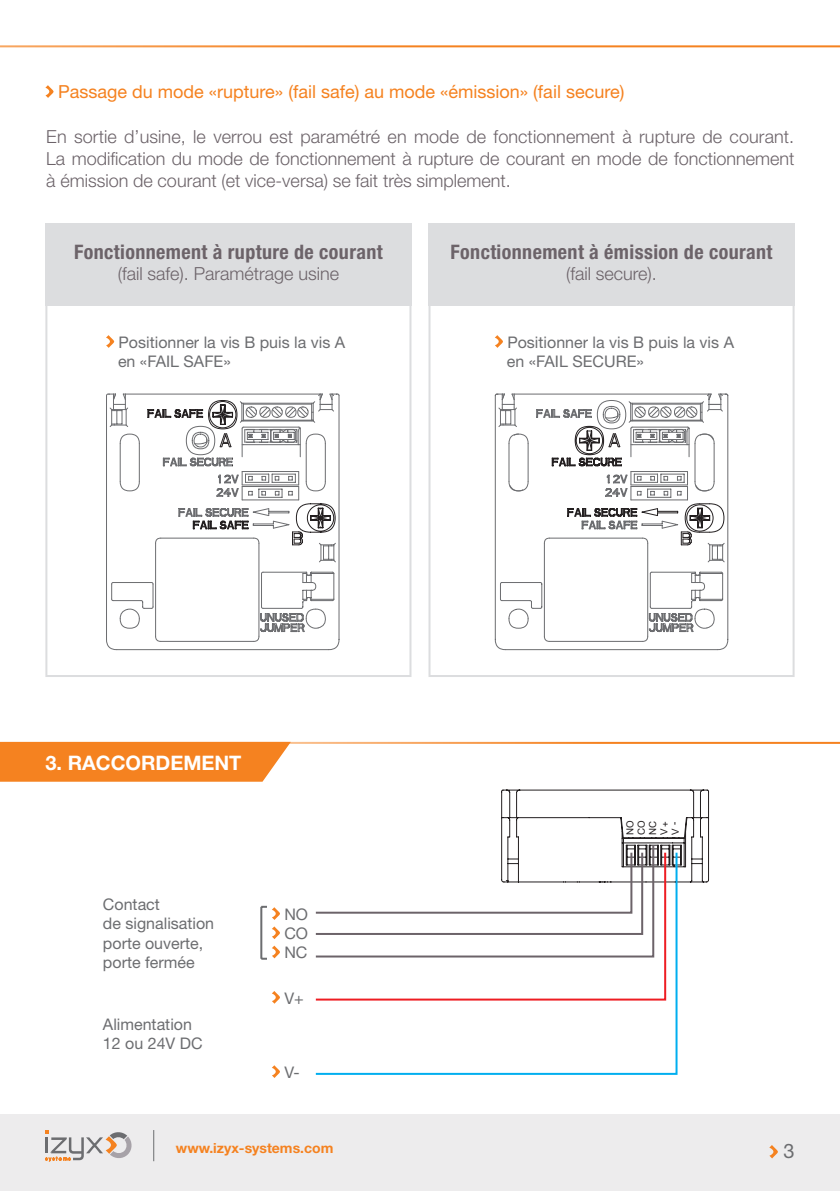
<style>
.page{position:relative;width:840px;height:1191px;background:#fff}
.page>*{position:absolute;margin:0;border:0;box-sizing:border-box;transform-origin:0 0}
.t1{font:700 condensed 20px "Helvetica Neue LT Std";letter-spacing:.02em;color:#6c6369}
.Sous-titre-fiche{font:700 20px "Helvetica Neue LT Std";color:#fff}
.t2{font:20px "Helvetica Neue LT Std";color:#6c6d70}
.t3{font:300 18px/21.6px "Helvetica Neue LT Std";color:#6c6369;text-align:justify}
.tableau-tete-ligne{font:18px "Helvetica Neue LT Std";color:#f58220}
.tableau-tete-ligne-2{font:16px/19.2px "Helvetica Neue LT Std";color:#6c6d70}
.t4{font:700 14px "Helvetica Neue LT Std";color:#f58220}
.t5{font:9.8px/11.4px "Arial";color:#231f20;text-align:justify}
</style>
<div class="page">
<div style="left:45px;top:286px;width:366px;height:391px;border:2px solid #dcdddf"></div>
<div style="left:0;top:1114px;width:839px;height:77px;background:#edeced"></div>
<svg style="left:45px;top:1130px;width:87px;height:31px"></svg>
<hr style="left:153px;top:1130px;width:1px;height:31px;background:#6c6d70">
<svg style="left:769px;top:1145px;width:8px;height:13px"></svg>
<hr style="left:0;top:45px;width:839px;height:2px;background:#f58220">
<svg style="left:106px;top:335px;width:8px;height:13px"></svg>
<svg style="left:495px;top:335px;width:7px;height:13px"></svg>
<svg style="left:272px;top:926px;width:8px;height:13px"></svg>
<svg style="left:272px;top:991px;width:8px;height:12px"></svg>
<svg style="left:272px;top:1065px;width:8px;height:13px"></svg>
<svg style="left:45px;top:85px;width:8px;height:13px"></svg>
<svg style="left:261px;top:905px;width:19px;height:15px"></svg>
<hr style="left:260px;top:906px;width:2px;height:52px;background:#6c6d70">
<svg style="left:261px;top:945px;width:19px;height:14px"></svg>
<svg style="left:501px;top:789px;width:208px;height:94px"></svg>
<svg style="left:315px;top:850px;width:363px;height:225px"></svg>
<div style="left:0;top:744px;width:290px;height:37px;background:#f58220"></div>
<hr style="left:0;top:742px;width:839px;height:2px;background:#f58220">
<div style="left:45px;top:223px;width:366px;height:83px;background:#dcdddf"></div>
<div style="left:428px;top:286px;width:366px;height:391px;border:2px solid #dcdddf"></div>
<div style="left:428px;top:223px;width:366px;height:83px;background:#dcdddf"></div>
<svg style="left:494px;top:393px;width:234px;height:257px"></svg>
<svg style="left:497px;top:400px;width:228px;height:201px"></svg>
<hr style="left:549px;top:641px;width:93px;height:1px;background:#6c6d70">
<hr style="left:647px;top:543px;width:1px;height:93px;background:#6c6d70">
<hr style="left:543px;top:543px;width:1px;height:93px;background:#6c6d70">
<svg style="left:648px;top:613px;width:45px;height:19px"></svg>
<hr style="left:649px;top:574px;width:1px;height:33px;background:#6c6d70">
<svg style="left:500px;top:393px;width:224px;height:181px"></svg>
<svg style="left:106px;top:393px;width:234px;height:257px"></svg>
<svg style="left:109px;top:393px;width:227px;height:208px"></svg>
<hr style="left:161px;top:641px;width:92px;height:1px;background:#6c6d70">
<hr style="left:258px;top:543px;width:1px;height:93px;background:#6c6d70">
<hr style="left:155px;top:543px;width:1px;height:93px;background:#6c6d70">
<svg style="left:259px;top:608px;width:59px;height:24px"></svg>
<hr style="left:261px;top:574px;width:1px;height:33px;background:#6c6d70">
<svg style="left:112px;top:393px;width:224px;height:167px"></svg>
<p class="tableau-tete-ligne" style="left:58px;top:81px;width:567px">Passage du mode «rupture» (fail safe) au mode «émission» (fail secure)</p>
<p class="t3" style="left:46px;top:126px;width:749px">En sortie d’usine, le verrou est paramétré en mode de fonctionnement à rupture de courant.<br>La modification du mode de fonctionnement à rupture de courant en mode de fonctionnement à émission de courant (et vice-versa) se fait très simplement.</p>
<p class="t1" style="left:74px;top:239px;width:310px">Fonctionnement à rupture de courant</p>
<p class="t3" style="left:118px;top:262px;width:222px">(fail safe). Paramétrage usine</p>
<p class="t1" style="left:450px;top:239px;width:323px">Fonctionnement à émission de courant</p>
<p class="t3" style="left:565px;top:262px;width:92px">(fail secure).</p>
<p class="tableau-tete-ligne-2" style="left:118px;top:332px;width:228px">Positionner la vis B puis la vis A en «FAIL SAFE»</p>
<p class="tableau-tete-ligne-2" style="left:506px;top:332px;width:228px">Positionner la vis B puis la vis A en «FAIL SECURE»</p>
<p class="Sous-titre-fiche" style="left:45px;top:751px;width:197px">3. RACCORDEMENT</p>
<p class="tableau-tete-ligne-2" style="left:103px;top:894px;width:113px">Contact<br>de signalisation porte ouverte, porte fermée</p>
<p class="tableau-tete-ligne-2" style="left:103px;top:1014px;width:90px">Alimentation</p>
<p class="tableau-tete-ligne-2" style="left:103px;top:1034px;width:101px">12 ou 24V DC</p>
<p class="tableau-tete-ligne-2" style="left:284px;top:904px;width:25px">NO</p>
<p class="tableau-tete-ligne-2" style="left:284px;top:923px;width:25px">CO</p>
<p class="tableau-tete-ligne-2" style="left:284px;top:943px;width:25px">NC</p>
<p class="tableau-tete-ligne-2" style="left:284px;top:988px;width:21px">V+</p>
<p class="tableau-tete-ligne-2" style="left:284px;top:1062px;width:17px">V-</p>
<p class="t5" style="left:623px;top:834px;width:16px;rotate:-90deg">NO CO NC</p>
<p class="t5" style="left:668px;top:834px;width:14px;rotate:-90deg">V -</p>
<p class="t5" style="left:658px;top:834px;width:15px;rotate:-90deg">V +</p>
<p class="t4" style="left:176px;top:1139px;width:159px">www.izyx-systems.com</p>
<p class="t2" style="left:783px;top:1139px;width:13px">3</p>
</div>
